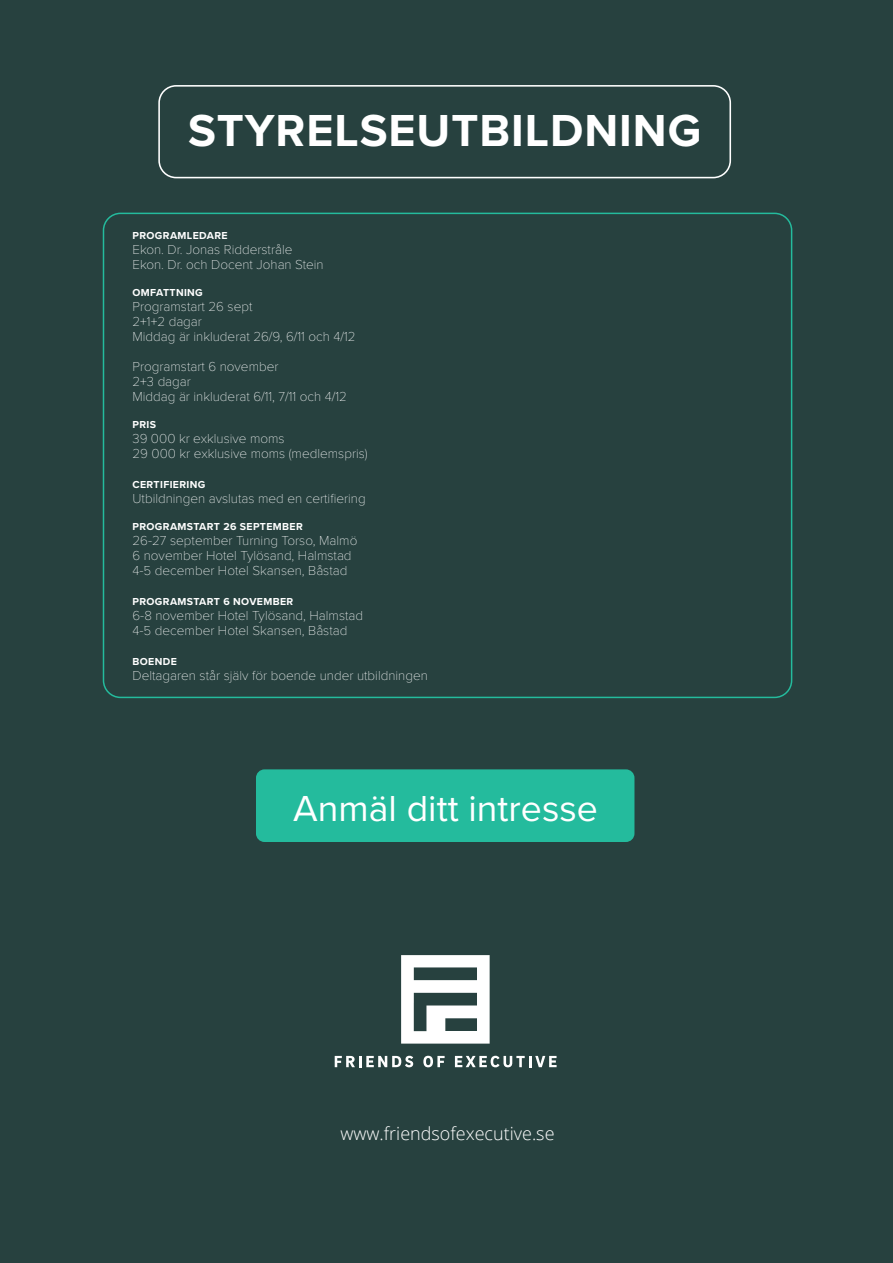
<style>
.page{position:relative;width:893px;height:1263px;background:#27413f}
.page>*{position:absolute;margin:0;border:0;box-sizing:border-box;transform-origin:0 0}
.t1{font:700 46.5px "Proxima Nova";letter-spacing:.02em;color:#fff}
.t2{font:37.5px "Proxima Nova";color:#fff}
.t3{font:300 18px "Open Sans";color:#fff}
.t4{font:100 13.5px/15px "Proxima Nova T";color:#fff}
.t5{font:700 10.5px "Proxima Nova";letter-spacing:.035em;color:#fff}
</style>
<div class="page">
<svg style="left:335px;top:1056px;width:78px;height:11px"></svg>
<svg style="left:423px;top:1056px;width:22px;height:11px"></svg>
<svg style="left:455px;top:1056px;width:102px;height:11px"></svg>
<svg style="left:401px;top:955px;width:89px;height:88px"></svg>
<div style="left:103px;top:213px;width:689px;height:485px;border:2px solid #24bb9d;border-radius:17px"></div>
<div style="left:158px;top:85px;width:573px;height:93px;border:2px solid #fff;border-radius:17px"></div>
<div style="left:256px;top:769px;width:378px;height:73px;background:#24bb9d;border-radius:9px"></div>
<h1 class="t1" style="left:188px;top:96px;width:514px">STYRELSEUTBILDNING</h1>
<p class="t5" style="left:133px;top:228px;width:97px">PROGRAMLEDARE</p>
<p class="t4" style="left:133px;top:241px;width:193px">Ekon. Dr. Jonas Ridderstråle<br>Ekon. Dr. och Docent Johan Stein</p>
<p class="t5" style="left:133px;top:285px;width:72px">OMFATTNING</p>
<p class="t4" style="left:133px;top:298px;width:225px">Programstart 26 sept<br>2+1+2 dagar<br>Middag är inkluderat 26/9, 6/11 och 4/12</p>
<p class="t4" style="left:133px;top:358px;width:216px">Programstart 6 november<br>2+3 dagar<br>Middag är inkluderat 6/11, 7/11 och 4/12</p>
<p class="t5" style="left:133px;top:417px;width:25px">PRIS</p>
<p class="t4" style="left:133px;top:430px;width:237px">39 000 kr exklusive moms<br>29 000 kr exklusive moms (medlemspris)</p>
<p class="t5" style="left:133px;top:477px;width:74px">CERTIFIERING</p>
<p class="t4" style="left:133px;top:490px;width:235px">Utbildningen avslutas med en certifiering</p>
<p class="t5" style="left:133px;top:519px;width:172px">PROGRAMSTART 26 SEPTEMBER</p>
<p class="t4" style="left:133px;top:532px;width:226px">26-27 september Turning Torso, Malmö<br>6 november Hotel Tylösand, Halmstad<br>4-5 december Hotel Skansen, Båstad</p>
<p class="t5" style="left:133px;top:594px;width:162px">PROGRAMSTART 6 NOVEMBER</p>
<p class="t4" style="left:133px;top:607px;width:232px">6-8 november Hotel Tylösand, Halmstad<br>4-5 december Hotel Skansen, Båstad</p>
<p class="t5" style="left:133px;top:654px;width:46px">BOENDE</p>
<p class="t4" style="left:133px;top:667px;width:297px">Deltagaren står själv för boende under utbildningen</p>
<h2 class="t2" style="left:293px;top:780px;width:306px">Anmäl ditt intresse</h2>
<h3 class="t3" style="left:341px;top:1121px;width:216px">www.friendsofexecutive.se</h3>
</div>
